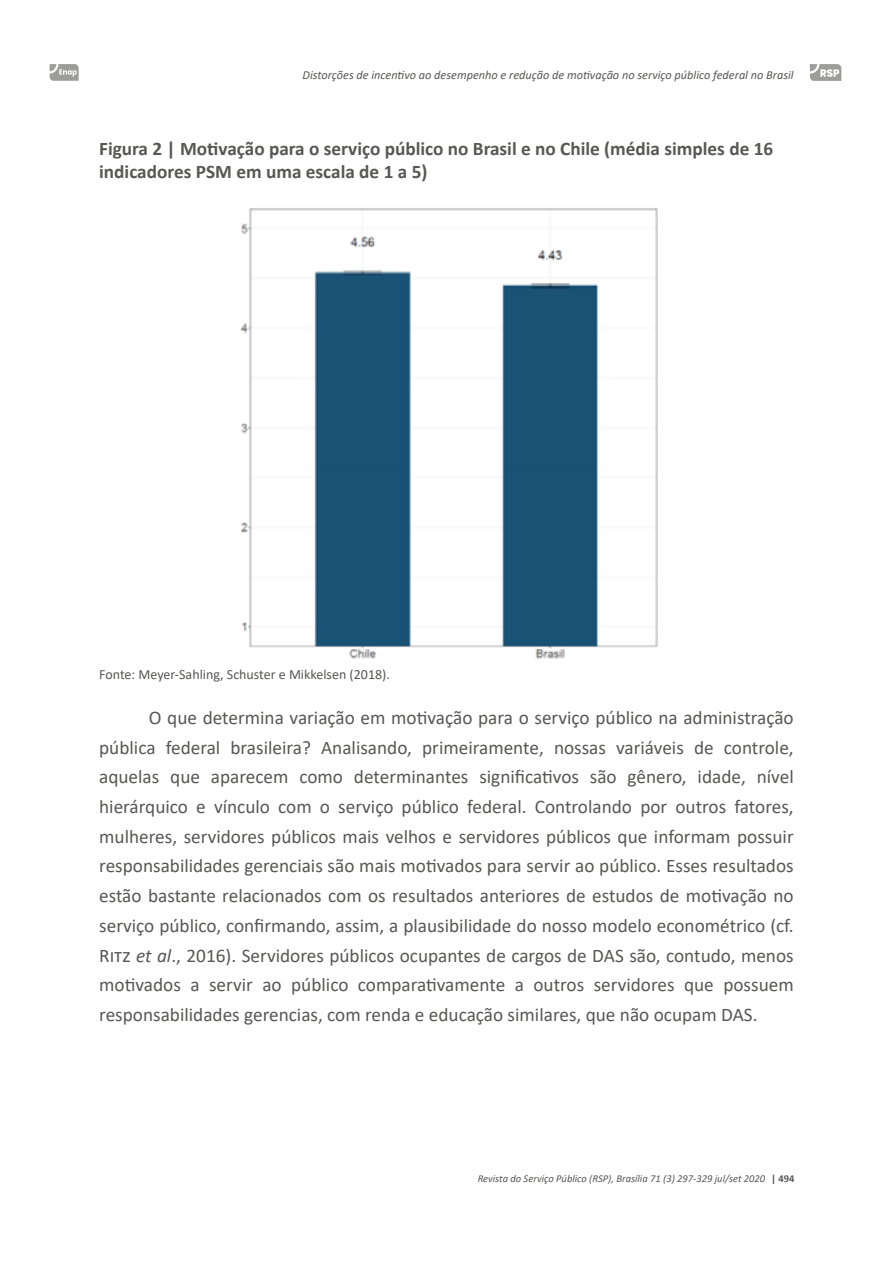
<style>
.page{position:relative;width:893px;height:1265px;background:#fff}
.page>*{position:absolute;margin:0;border:0;box-sizing:border-box;transform-origin:0 0}
.t1{font:19.25px/29.8px "Calibri";color:#575756;text-align:justify}
.t2{font:700 19.25px/23.1px "Calibri";color:#575756}
.t3{font:14px "Calibri";color:#575756}
.t4{font:italic 12.25px "Calibri";color:#575756}
.t5{font:italic 10.5px "Calibri";color:#575756}
.s1{font-style:italic}
.s2{font-weight:700;font-style:normal}
</style>
<div class="page">
<svg style="left:50px;top:64px;width:29px;height:17px"></svg>
<svg style="left:810px;top:64px;width:31px;height:17px"></svg>
<img style="left:240px;top:208px;width:418px;height:450px">
<p class="t4" style="left:302px;top:66px;width:493px">Distorções de incentivo ao desempenho e redução de motivação no serviço público federal no Brasil</p>
<p class="t2" style="left:99px;top:137px;width:675px">Figura 2 | Motivação para o serviço público no Brasil e no Chile (média simples de 16 indicadores PSM em uma escala de 1 a 5)</p>
<p class="t3" style="left:99px;top:665px;width:292px">Fonte: Meyer-Sahling, Schuster e Mikkelsen (2018).</p>
<p class="t1" style="left:99px;top:702px;width:696px;text-indent:50px">O que determina variação em motivação para o serviço público na administração pública federal brasileira? Analisando, primeiramente, nossas variáveis de controle, aquelas que aparecem como determinantes significativos são gênero, idade, nível hierárquico e vínculo com o serviço público federal. Controlando por outros fatores, mulheres, servidores públicos mais velhos e servidores públicos que informam possuir responsabilidades gerenciais são mais motivados para servir ao público. Esses resultados estão bastante relacionados com os resultados anteriores de estudos de motivação no serviço público, confirmando, assim, a plausibilidade do nosso modelo econométrico (cf.<br>Ritz <span class="s1">et al</span>., 2016). Servidores públicos ocupantes de cargos de DAS são, contudo, menos motivados a servir ao público comparativamente a outros servidores que possuem responsabilidades gerencias, com renda e educação similares, que não ocupam DAS.</p>
<p class="t5" style="left:478px;top:1172px;width:318px">Revista do Serviço Público (RSP), Brasília 71 (3) 297-329 jul/set 2020 <span class="s2">| 494</span></p>
</div>
